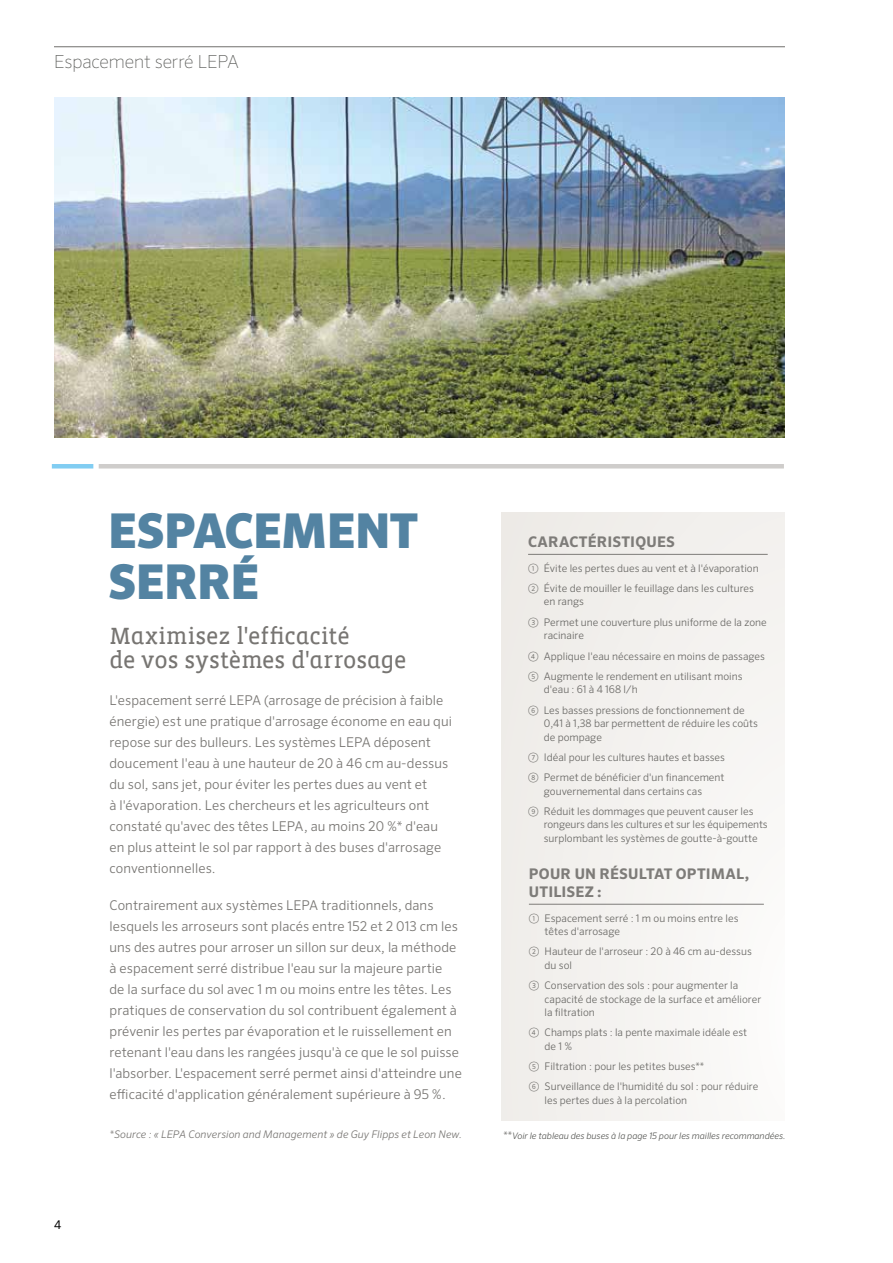
<style>
.page{position:relative;width:893px;height:1263px;background:#fff}
.page>*{position:absolute;margin:0;border:0;box-sizing:border-box;transform-origin:0 0}
.t1{font:900 48px/51px "Sero Pro";letter-spacing:-.015em;color:#5383a2}
.t2{font:24px/24px "Vista Slab Alt Reg";letter-spacing:-.005em;color:#777572}
.t3{font:100 18px "Sero Pro";letter-spacing:-.01em;color:#585956}
.t4{font:700 14.7px/18.3px "Sero Pro";letter-spacing:.015em;color:#7e7c79}
.t5{font:300 13.5px/21px "Sero Pro";letter-spacing:.005em;color:#777572}
.t6{font:12px "Sero Pro";color:#000}
.t7{font:300 10.5px/20.2px "Sero Pro";color:#6a6966}
.t8{font:italic 300 10.5px "Sero Pro";letter-spacing:.01em;color:#777572}
.t9{font:italic 300 9px "Sero Pro";letter-spacing:-.005em;color:#585956}
.s1{font-style:normal;font-size:10.5px;color:#6a6966}
</style>
<div class="page">
<div style="left:502px;top:512px;width:283px;height:609px;background:#f3f1ef"></div>
<img style="left:54px;top:98px;width:731px;height:339px">
<hr style="left:99px;top:464px;width:685px;height:4px;background:#cfcdcb">
<hr style="left:52px;top:464px;width:41px;height:4px;background:#81cdf2">
<hr style="left:528px;top:554px;width:240px;height:1px;background:#7e7c79">
<hr style="left:529px;top:904px;width:235px;height:1px;background:#7e7c79">
<hr style="left:54px;top:47px;width:731px;height:1px;background:#716f6c">
<h3 class="t3" style="left:54px;top:51px;width:187px">Espacement serré LEPA</h3>
<p class="t6" style="left:54px;top:1217px;width:9px">4</p>
<h1 class="t1" style="left:108px;top:507px;width:311px">ESPACEMENT<br>SERRÉ</h1>
<h2 class="t2" style="left:110px;top:624px;width:299px">Maximisez l'efficacité<br>de vos systèmes d'arrosage</h2>
<p class="t5" style="left:110px;top:689px;width:344px">L'espacement serré LEPA (arrosage de précision à faible énergie) est une pratique d'arrosage économe en eau qui repose sur des bulleurs. Les systèmes LEPA déposent doucement l'eau à une hauteur de 20 à 46 cm au-dessus du sol, sans jet, pour éviter les pertes dues au vent et<br>à l'évaporation. Les chercheurs et les agriculteurs ont constaté qu'avec des têtes LEPA, au moins 20 %* d'eau en plus atteint le sol par rapport à des buses d'arrosage conventionnelles.</p>
<p class="t5" style="left:110px;top:895px;width:354px">Contrairement aux systèmes LEPA traditionnels, dans lesquels les arroseurs sont placés entre 152 et 2 013 cm les uns des autres pour arroser un sillon sur deux, la méthode à espacement serré distribue l'eau sur la majeure partie<br>de la surface du sol avec 1 m ou moins entre les têtes. Les pratiques de conservation du sol contribuent également à prévenir les pertes par évaporation et le ruissellement en retenant l'eau dans les rangées jusqu'à ce que le sol puisse l'absorber. L'espacement serré permet ainsi d'atteindre une efficacité d'application généralement supérieure à 95 %.</p>
<p class="t8" style="left:110px;top:1128px;width:354px">*Source : « LEPA Conversion and Management » de Guy Flipps et Leon New.</p>
<p class="t4" style="left:528px;top:533px;width:148px">CARACTÉRISTIQUES</p>
<p class="t7" style="left:528px;top:558px;width:232px">① Évite les pertes dues au vent et à l'évaporation<br>② Évite de mouiller le feuillage dans les cultures</p>
<p class="t7" style="left:528px;top:591px;width:240px;text-indent:16px">en rangs<br>③ Permet une couverture plus uniforme de la zone</p>
<p class="t7" style="left:528px;top:625px;width:238px;text-indent:16px">racinaire<br>④ Applique l'eau nécessaire en moins de passages<br>⑤ Augmente le rendement en utilisant moins</p>
<p class="t7" style="left:528px;top:679px;width:218px;text-indent:16px">d'eau : 61 à 4 168 l/h<br>⑥ Les basses pressions de fonctionnement de</p>
<p class="t7" style="left:544px;top:716px;width:216px;line-height:13.5px">0,41 à 1,38 bar permettent de réduire les coûts de pompage</p>
<p class="t7" style="left:528px;top:747px;width:198px">⑦ Idéal pour les cultures hautes et basses<br>⑧ Permet de bénéficier d'un financement</p>
<p class="t7" style="left:528px;top:781px;width:227px;text-indent:16px">gouvernemental dans certains cas<br>⑨ Réduit les dommages que peuvent causer les</p>
<p class="t7" style="left:544px;top:818px;width:225px;line-height:13.5px">rongeurs dans les cultures et sur les équipements surplombant les systèmes de goutte-à-goutte</p>
<p class="t4" style="left:529px;top:865px;width:222px">POUR UN RÉSULTAT OPTIMAL,<br>UTILISEZ :</p>
<p class="t7" style="left:545px;top:911px;width:195px;line-height:13.5px;text-indent:-16px">① Espacement serré : 1 m ou moins entre les têtes d'arrosage</p>
<p class="t7" style="left:545px;top:945px;width:209px;line-height:13.5px;text-indent:-16px">② Hauteur de l'arroseur : 20 à 46 cm au-dessus du sol</p>
<p class="t7" style="left:545px;top:978px;width:218px;line-height:13.5px;text-indent:-16px">③ Conservation des sols : pour augmenter la capacité de stockage de la surface et améliorer la filtration</p>
<p class="t7" style="left:545px;top:1026px;width:204px;line-height:13.5px;text-indent:-16px">④ Champs plats : la pente maximale idéale est de 1 %</p>
<p class="t7" style="left:529px;top:1056px;width:231px">⑤ Filtration : pour les petites buses**<br>⑥ Surveillance de l'humidité du sol : pour réduire</p>
<p class="t7" style="left:545px;top:1090px;width:144px">les pertes dues à la percolation</p>
<p class="t9" style="left:503px;top:1130px;width:284px"><span class="s1">**</span>Voir le tableau des buses à la page 15 pour les mailles recommandées.</p>
</div>
